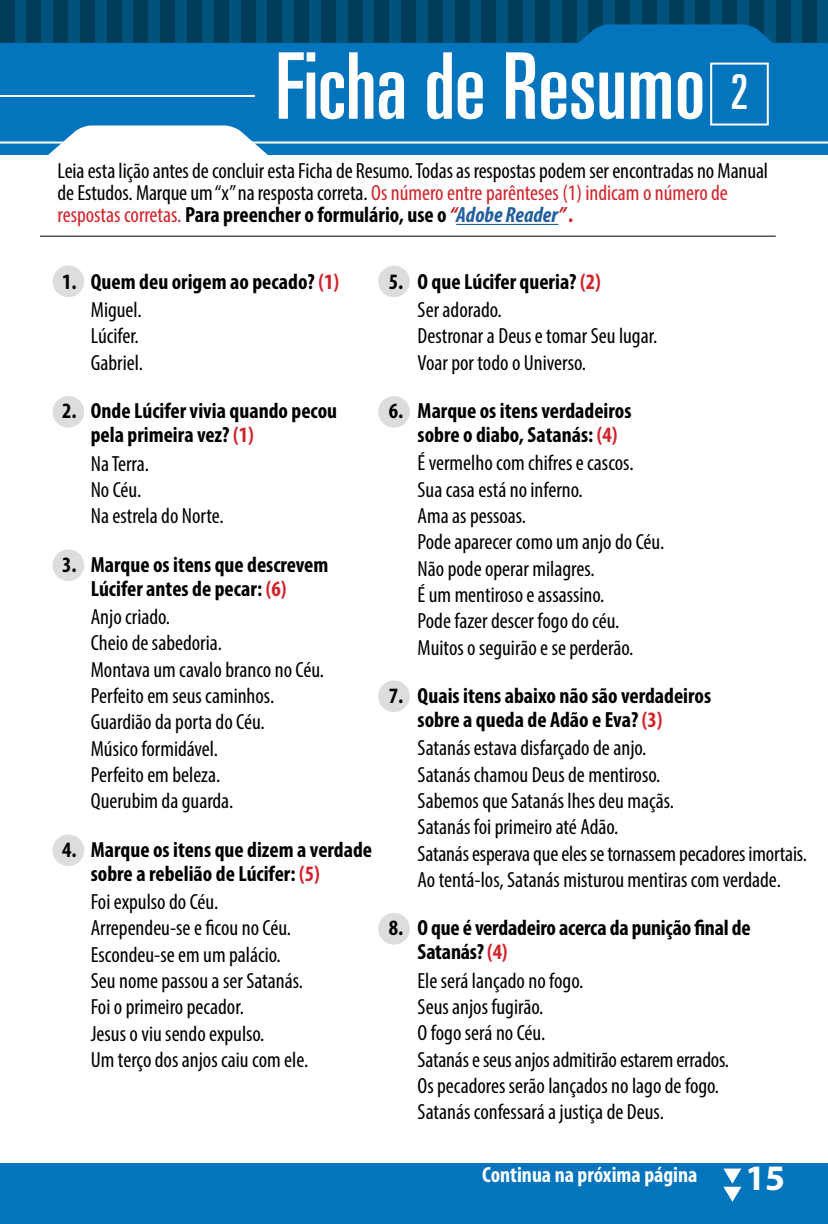
<style>
.page{position:relative;width:828px;height:1224px;background:#fff}
.page>*{position:absolute;margin:0;border:0;box-sizing:border-box;transform-origin:0 0}
.t1{font:ultra-condensed 92px "Univers";color:#fff}
.t2{font:700 36px "Myriad Pro";color:#fff}
.t3{font:condensed 22px/26.4px "Myriad Pro";color:#000}
.t4{font:700 condensed 22px/24px "Myriad Pro";color:#000}
.t5{font:700 condensed 22px "Myriad Pro";color:#fff}
.s1{font-size:48px}
.s2{color:#d2232a}
.s3{font-weight:700}
.s4{font-weight:700;font-style:italic;color:#c61d23}
.s5{font-weight:700;font-style:italic;color:#215e9e}
.s6{font-weight:400}
</style>
<div class="page">
<div style="left:0;top:0;width:828px;height:59px;background:#00537a"></div>
<div style="left:0;top:0;width:14px;height:45px;background:#003d5b"></div>
<div style="left:107px;top:0;width:14px;height:45px;background:#003d5b"></div>
<div style="left:214px;top:0;width:14px;height:45px;background:#003d5b"></div>
<div style="left:321px;top:0;width:14px;height:45px;background:#003d5b"></div>
<div style="left:27px;top:0;width:14px;height:45px;background:#003d5b"></div>
<div style="left:134px;top:0;width:14px;height:45px;background:#003d5b"></div>
<div style="left:241px;top:0;width:14px;height:45px;background:#003d5b"></div>
<div style="left:348px;top:0;width:14px;height:45px;background:#003d5b"></div>
<div style="left:54px;top:0;width:14px;height:45px;background:#003d5b"></div>
<div style="left:161px;top:0;width:14px;height:45px;background:#003d5b"></div>
<div style="left:268px;top:0;width:14px;height:45px;background:#003d5b"></div>
<div style="left:375px;top:0;width:14px;height:45px;background:#003d5b"></div>
<div style="left:80px;top:0;width:15px;height:45px;background:#003d5b"></div>
<div style="left:187px;top:0;width:15px;height:45px;background:#003d5b"></div>
<div style="left:294px;top:0;width:15px;height:45px;background:#003d5b"></div>
<div style="left:401px;top:0;width:15px;height:45px;background:#003d5b"></div>
<div style="left:428px;top:0;width:15px;height:45px;background:#003d5b"></div>
<div style="left:535px;top:0;width:15px;height:45px;background:#003d5b"></div>
<div style="left:642px;top:0;width:15px;height:45px;background:#003d5b"></div>
<div style="left:749px;top:0;width:15px;height:45px;background:#003d5b"></div>
<div style="left:455px;top:0;width:14px;height:45px;background:#003d5b"></div>
<div style="left:562px;top:0;width:14px;height:45px;background:#003d5b"></div>
<div style="left:669px;top:0;width:14px;height:45px;background:#003d5b"></div>
<div style="left:776px;top:0;width:14px;height:45px;background:#003d5b"></div>
<div style="left:482px;top:0;width:14px;height:45px;background:#003d5b"></div>
<div style="left:589px;top:0;width:14px;height:45px;background:#003d5b"></div>
<div style="left:696px;top:0;width:14px;height:45px;background:#003d5b"></div>
<div style="left:803px;top:0;width:14px;height:45px;background:#003d5b"></div>
<div style="left:508px;top:0;width:15px;height:45px;background:#003d5b"></div>
<div style="left:615px;top:0;width:15px;height:45px;background:#003d5b"></div>
<div style="left:722px;top:0;width:15px;height:45px;background:#003d5b"></div>
<div style="left:0;top:44px;width:828px;height:1180px;background:#0475bc"></div>
<svg style="left:524px;top:24px;width:304px;height:39px"></svg>
<svg style="left:6px;top:126px;width:304px;height:30px"></svg>
<div style="left:0;top:156px;width:828px;height:1007px;background:#fff"></div>
<div style="left:378px;top:266px;width:32px;height:31px;background:#dcddde;border-radius:50%"></div>
<div style="left:53px;top:266px;width:31px;height:31px;background:#dcddde;border-radius:50%"></div>
<hr style="left:0;top:142px;width:828px;height:2px;background:#fff">
<hr style="left:40px;top:236px;width:736px;height:1px;background:#000">
<div style="left:378px;top:396px;width:32px;height:32px;background:#dcddde;border-radius:50%"></div>
<div style="left:53px;top:396px;width:31px;height:32px;background:#dcddde;border-radius:50%"></div>
<div style="left:378px;top:680px;width:32px;height:32px;background:#dcddde;border-radius:50%"></div>
<div style="left:53px;top:549px;width:31px;height:32px;background:#dcddde;border-radius:50%"></div>
<div style="left:378px;top:913px;width:32px;height:32px;background:#dcddde;border-radius:50%"></div>
<div style="left:53px;top:834px;width:31px;height:32px;background:#dcddde;border-radius:50%"></div>
<div style="left:710px;top:63px;width:59px;height:63px;border:2px solid #fff"></div>
<hr style="left:0;top:95px;width:255px;height:2px;background:#fff">
<hr style="left:456px;top:224px;width:103px;height:1px;background:#215e9e">
<svg style="left:723px;top:1169px;width:18px;height:33px"></svg>
<h1 class="t1" style="left:275px;top:34px;width:475px">Ficha de Resumo <span class="s1">2</span></h1>
<p class="t3" style="left:58px;top:160px;width:712px;line-height:22px">Leia esta lição antes de concluir esta Ficha de Resumo. Todas as respostas podem ser encontradas no Manual de Estudos. Marque um “x” na resposta correta. <span class="s2">Os número entre parênteses (1) indicam o número de respostas corretas.</span> <span class="s3">Para preencher o formulário, use o</span> <span class="s4">“</span><span class="s5">Adobe Reader</span><span class="s4">” .</span></p>
<p class="t4" style="left:91px;top:267px;width:250px;line-height:28.4px;text-indent:-29px">1. Quem deu origem ao pecado? <span class="s2">(1)<br></span><span class="s6">Miguel.</span></p>
<p class="t3" style="left:91px;top:323px;width:54px">Lúcifer.<br>Gabriel.</p>
<p class="t4" style="left:91px;top:398px;width:248px;text-indent:-29px">2. Onde Lúcifer vivia quando pecou pela primeira vez? <span class="s2">(1)</span></p>
<p class="t3" style="left:91px;top:450px;width:135px">Na Terra.<br>No Céu.<br>Na estrela do Norte.</p>
<p class="t4" style="left:91px;top:552px;width:239px;text-indent:-29px">3. Marque os itens que descrevem<br>Lúcifer antes de pecar: <span class="s2">(6)</span></p>
<p class="t3" style="left:91px;top:603px;width:235px">Anjo criado.<br>Cheio de sabedoria.<br>Montava um cavalo branco no Céu.<br>Perfeito em seus caminhos.<br>Guardião da porta do Céu.<br>Músico formidável.<br>Perfeito em beleza.<br>Querubim da guarda.</p>
<p class="t4" style="left:91px;top:837px;width:283px;text-indent:-29px">4. Marque os itens que dizem a verdade sobre a rebelião de Lúcifer: <span class="s2">(5)</span></p>
<p class="t3" style="left:91px;top:888px;width:219px">Foi expulso do Céu.<br>Arrependeu-se e ficou no Céu.<br>Escondeu-se em um palácio.<br>Seu nome passou a ser Satanás.<br>Foi o primeiro pecador.<br>Jesus o viu sendo expulso.<br>Um terço dos anjos caiu com ele.</p>
<p class="t4" style="left:418px;top:267px;width:185px;line-height:28.4px;text-indent:-29px">5. O que Lúcifer queria? <span class="s2">(2)<br></span><span class="s6">Ser adorado.</span></p>
<p class="t3" style="left:418px;top:323px;width:241px">Destronar a Deus e tomar Seu lugar.<br>Voar por todo o Universo.</p>
<p class="t4" style="left:418px;top:398px;width:215px;text-indent:-29px">6. Marque os itens verdadeiros sobre o diabo, Satanás: <span class="s2">(4)</span></p>
<p class="t3" style="left:418px;top:450px;width:248px">É vermelho com chifres e cascos.<br>Sua casa está no inferno.<br>Ama as pessoas.<br>Pode aparecer como um anjo do Céu.<br>Não pode operar milagres.<br>É um mentiroso e assassino.<br>Pode fazer descer fogo do céu.<br>Muitos o seguirão e se perderão.</p>
<p class="t4" style="left:418px;top:683px;width:295px;text-indent:-29px">7. Quais itens abaixo não são verdadeiros sobre a queda de Adão e Eva? <span class="s2">(3)</span></p>
<p class="t3" style="left:418px;top:735px;width:391px">Satanás estava disfarçado de anjo.<br>Satanás chamou Deus de mentiroso.<br>Sabemos que Satanás lhes deu maçãs.<br>Satanás foi primeiro até Adão.<br>Satanás esperava que eles se tornassem pecadores imortais.<br>Ao tentá-los, Satanás misturou mentiras com verdade.</p>
<p class="t4" style="left:418px;top:916px;width:335px;text-indent:-29px">8. O que é verdadeiro acerca da punição final de<br>Satanás? <span class="s2">(4)</span></p>
<p class="t3" style="left:418px;top:967px;width:313px">Ele será lançado no fogo.<br>Seus anjos fugirão.<br>O fogo será no Céu.<br>Satanás e seus anjos admitirão estarem errados.<br>Os pecadores serão lançados no lago de fogo.<br>Satanás confessará a justiça de Deus.</p>
<p class="t5" style="left:482px;top:1161px;width:217px">Continua na próxima página</p>
<h2 class="t2" style="left:745px;top:1155px;width:41px">15</h2>
</div>
